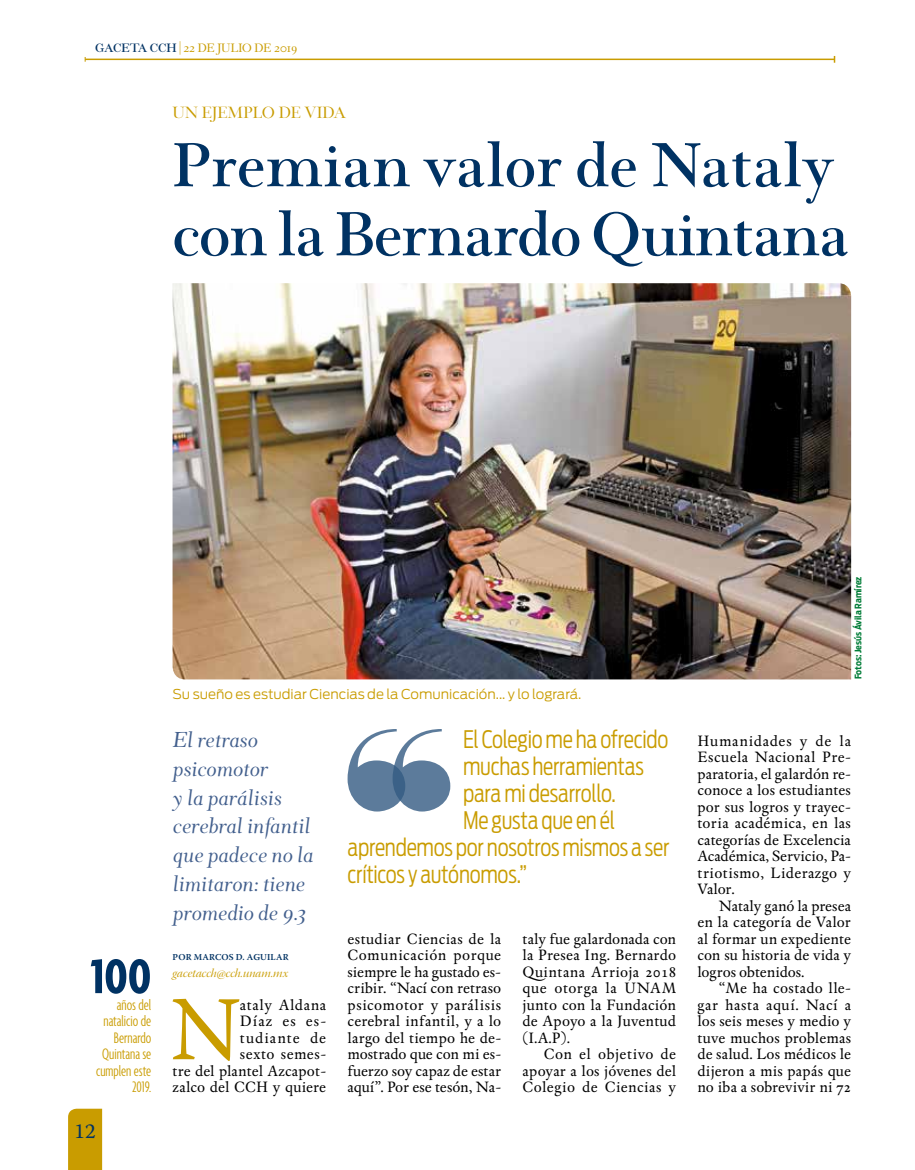
<style>
.page{position:relative;width:915px;height:1170px;background:#fff}
.page>*{position:absolute;margin:0;border:0;box-sizing:border-box;transform-origin:0 0}
.t1{font:90.9px "Warnock Pro";color:#c99c00}
.t2{font:600 69px/69px "Wessex";letter-spacing:-.02em;color:#003263}
.t3{font:700 condensed 52.5px "Agenda";color:#003263}
.t4{font:300 24px "Antenna Cond";letter-spacing:-.01em;color:#c99c00;scale:.91 1}
.t5{font:italic 24px/28.8px "Wessex";color:#425f8d}
.t6{font:21px "Warnock Pro";color:#003263}
.t7{font:18px "Wessex Roman Titling";color:#c99c00}
.t8{font:300 extra-condensed 16.5px/16.5px "Agenda";color:#c99c00;text-align:right}
.t9{font:15.75px/16.5px "Espinosa Nova";letter-spacing:.005em;color:#000;text-align:justify}
.t10{font:300 13.5px "Antenna";color:#c99c00}
.t11{font:13.5px "Wessex";color:#c99c00}
.t12{font:12px "Warnock Pro It Disp";color:#c99c00}
.t13{font:700 9px "Antenna Cond";color:#007c37}
.t14{font:600 9px "Warnock Pro";letter-spacing:.015em;color:#003263}
.s1{font-weight:600;color:#003263}
</style>
<div class="page">
<div style="left:68px;top:1108px;width:34px;height:61px;background:#c99c00"></div>
<hr style="left:85px;top:59px;width:749px;height:1px;background:#c99c00">
<svg style="left:833px;top:56px;width:2px;height:7px"></svg>
<svg style="left:347px;top:729px;width:103px;height:82px"></svg>
<img style="left:172px;top:283px;width:678px;height:396px">
<p class="t11" style="left:95px;top:40px;width:204px"><span class="s1">GACETA CCH</span> | 22 DE JULIO DE 2019</p>
<p class="t7" style="left:172px;top:103px;width:175px">UN EJEMPLO DE VIDA</p>
<h2 class="t2" style="left:172px;top:132px;width:678px">Premian valor de Nataly con la Bernardo Quintana</h2>
<h3 class="t3" style="left:90px;top:945px;width:62px">100</h3>
<p class="t8" style="left:96px;top:995px;width:57px">años del natalicio de<br>Bernardo<br>Quintana se cumplen este<br>2019.</p>
<h3 class="t6" style="left:74px;top:1118px;width:23px">12</h3>
<p class="t10" style="left:172px;top:685px;width:410px">Su sueño es estudiar Ciencias de la Comunicación... y lo logrará.</p>
<h3 class="t5" style="left:172px;top:725px;width:142px">El retraso psicomotor<br>y la parálisis cerebral infantil que padece no la limitaron: tiene promedio de 9.3</h3>
<p class="t14" style="left:172px;top:951px;width:117px">POR MARCOS D. AGUILAR</p>
<p class="t12" style="left:172px;top:966px;width:117px">gacetacch@cch.unam.mx</p>
<h1 class="t1" style="left:170px;top:974px;width:71px">N</h1>
<p class="t9" style="left:172px;top:996px;width:155px;text-align:right">ataly Aldana<br>Díaz es es-<br>tudiante de<br>sexto semes-<br>tre del plantel Azcapot&shy;zalco del CCH y quiere</p>
<h3 class="t4" style="left:463px;top:725px;width:227px">El Colegio me ha ofrecido</h3>
<h3 class="t4" style="left:463px;top:752px;width:200px">muchas herramientas</h3>
<h3 class="t4" style="left:463px;top:779px;width:169px">para mi desarrollo.</h3>
<h3 class="t4" style="left:463px;top:806px;width:168px">Me gusta que en él</h3>
<h3 class="t4" style="left:347px;top:833px;width:355px">aprendemos por nosotros mismos a ser</h3>
<h3 class="t4" style="left:347px;top:860px;width:199px">críticos y autónomos.”</h3>
<p class="t9" style="left:347px;top:930px;width:155px">estudiar Ciencias de la Comunicación porque siempre le ha gustado es&shy;cribir. “Nací con retraso psicomotor y parálisis cerebral infantil, y a lo largo del tiempo he de&shy;mostrado que con mi es&shy;fuerzo soy capaz de estar aquí”. Por ese tesón, Na-</p>
<p class="t9" style="left:522px;top:930px;width:155px">taly fue galardonada con la Presea Ing. Bernardo Quintana Arrioja 2018 que otorga la UNAM junto con la Fundación de Apoyo a la Juventud (I.A.P).</p>
<p class="t9" style="left:522px;top:1046px;width:155px;text-indent:21px">Con el objetivo de apoyar a los jóvenes del Colegio de Ciencias y</p>
<p class="t13" style="left:852px;top:679px;width:104px;rotate:-90deg">Fotos: Jesús Ávila Ramírez</p>
<p class="t9" style="left:697px;top:732px;width:155px">Humanidades y de la Escuela Nacional Pre&shy;paratoria, el galardón re&shy;conoce a los estudiantes por sus logros y trayec&shy;toria académica, en las categorías de Excelencia Académica, Servicio, Pa&shy;triotismo, Liderazgo y Valor.</p>
<p class="t9" style="left:697px;top:897px;width:155px;text-indent:21px">Nataly ganó la presea en la categoría de Valor al formar un expediente con su historia de vida y logros obtenidos.</p>
<p class="t9" style="left:697px;top:980px;width:155px;text-indent:21px">“Me ha costado lle&shy;gar hasta aquí. Nací a los seis meses y medio y tuve muchos problemas de salud. Los médicos le dijeron a mis papás que no iba a sobrevivir ni 72</p>
</div>
